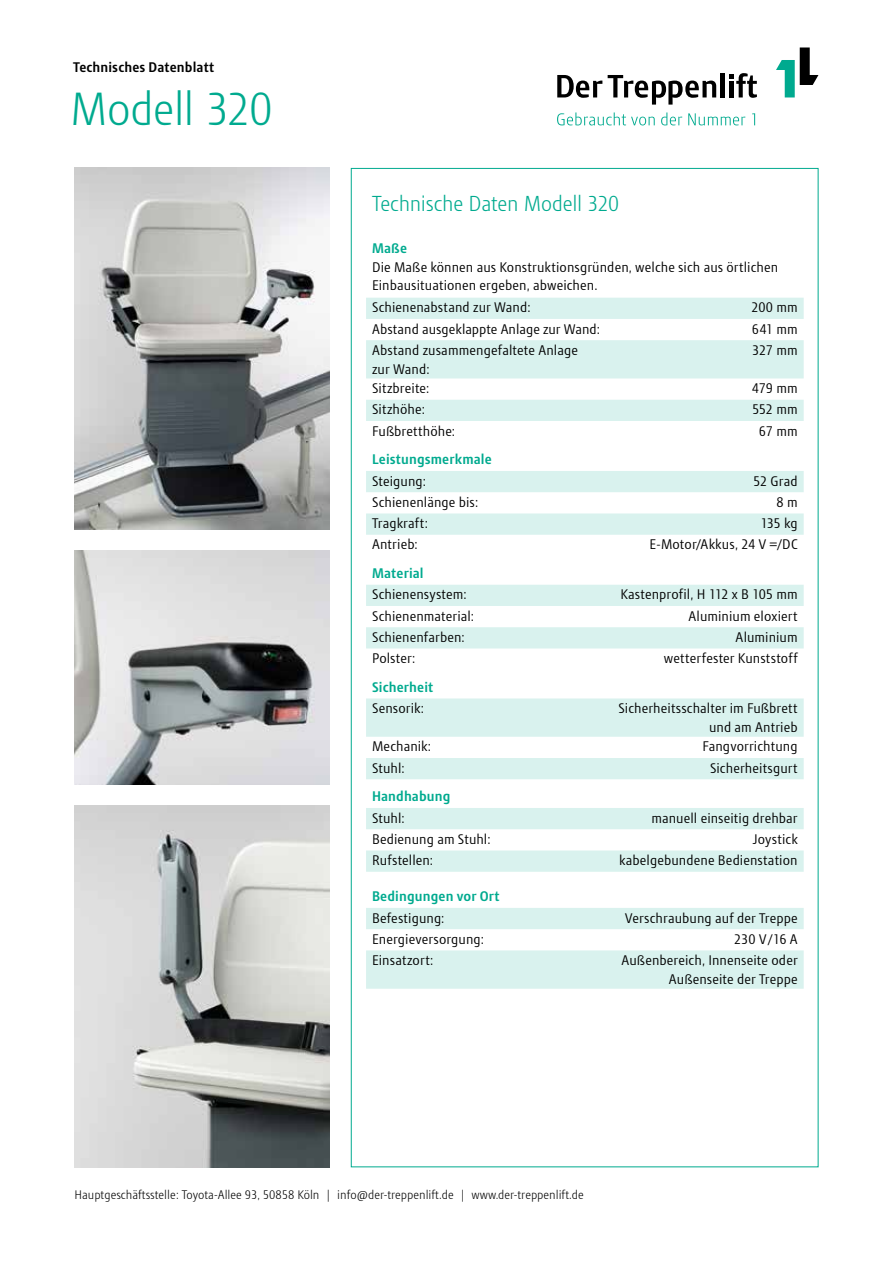
<style>
.page{position:relative;width:893px;height:1263px;background:#fff}
.page>*{position:absolute;margin:0;border:0;box-sizing:border-box;transform-origin:0 0}
.t1{font:300 45px "Modena";letter-spacing:-.015em;color:#00aa8f}
.t2{font:300 21px "Modena";letter-spacing:-.015em;color:#00aa8f}
.t3{font:13.5px/18.8px "Modena";letter-spacing:.005em;color:#000}
.t4{font:700 13.5px "Modena";letter-spacing:.01em;color:#00aa8f}
.t5{font:700 13.5px "Modena";letter-spacing:.01em;color:#000}
.t6{font:300 12px "Modena";color:#000}
</style>
<div class="page">
<img style="left:74px;top:168px;width:256px;height:361px">
<img style="left:74px;top:551px;width:256px;height:233px">
<img style="left:74px;top:806px;width:256px;height:361px">
<svg style="left:366px;top:298px;width:438px;height:691px"></svg>
<svg style="left:557px;top:112px;width:98px;height:13px"></svg>
<svg style="left:661px;top:112px;width:21px;height:13px"></svg>
<svg style="left:688px;top:113px;width:57px;height:12px"></svg>
<svg style="left:752px;top:113px;width:3px;height:12px"></svg>
<svg style="left:776px;top:47px;width:42px;height:50px"></svg>
<svg style="left:557px;top:75px;width:45px;height:23px"></svg>
<svg style="left:608px;top:75px;width:108px;height:30px"></svg>
<hr style="left:721px;top:73px;width:4px;height:24px;background:#000">
<svg style="left:729px;top:73px;width:28px;height:25px"></svg>
<p class="t5" style="left:73px;top:59px;width:143px">Technisches Datenblatt</p>
<h1 class="t1" style="left:70px;top:81px;width:204px">Modell 320</h1>
<h2 class="t2" style="left:372px;top:190px;width:249px">Technische Daten Modell 320</h2>
<p class="t4" style="left:372px;top:240px;width:36px">Maße</p>
<p class="t3" style="left:372px;top:257px;width:408px">Die Maße können aus Konstruktionsgründen, welche sich aus örtlichen<br>Einbausituationen ergeben, abweichen.</p>
<p class="t3" style="left:372px;top:298px;width:160px">Schienenabstand zur Wand:</p>
<p class="t3" style="left:751px;top:298px;width:48px">200 mm</p>
<p class="t3" style="left:372px;top:319px;width:229px">Abstand ausgeklappte Anlage zur Wand:</p>
<p class="t3" style="left:752px;top:319px;width:47px">641 mm</p>
<p class="t3" style="left:372px;top:341px;width:207px">Abstand zusammengefaltete Anlage zur Wand:</p>
<p class="t3" style="left:752px;top:341px;width:47px">327 mm</p>
<p class="t3" style="left:372px;top:379px;width:59px">Sitzbreite:</p>
<p class="t3" style="left:752px;top:379px;width:47px">479 mm</p>
<p class="t3" style="left:372px;top:400px;width:54px">Sitzhöhe:</p>
<p class="t3" style="left:752px;top:400px;width:47px">552 mm</p>
<p class="t3" style="left:372px;top:421px;width:85px">Fußbretthöhe:</p>
<p class="t3" style="left:759px;top:421px;width:40px">67 mm</p>
<p class="t4" style="left:372px;top:451px;width:121px">Leistungsmerkmale</p>
<p class="t3" style="left:372px;top:471px;width:55px">Steigung:</p>
<p class="t3" style="left:753px;top:471px;width:46px">52 Grad</p>
<p class="t3" style="left:372px;top:493px;width:108px">Schienenlänge bis:</p>
<p class="t3" style="left:777px;top:493px;width:23px">8 m</p>
<p class="t3" style="left:372px;top:514px;width:57px">Tragkraft:</p>
<p class="t3" style="left:760px;top:514px;width:39px">135 kg</p>
<p class="t3" style="left:372px;top:535px;width:47px">Antrieb:</p>
<p class="t3" style="left:650px;top:535px;width:150px">E-Motor/Akkus, 24 V =/DC</p>
<p class="t4" style="left:372px;top:565px;width:53px">Material</p>
<p class="t3" style="left:372px;top:585px;width:96px">Schienensystem:</p>
<p class="t3" style="left:620px;top:585px;width:179px">Kastenprofil, H 112 x B 105 mm</p>
<p class="t3" style="left:372px;top:606px;width:104px">Schienenmaterial:</p>
<p class="t3" style="left:689px;top:606px;width:111px">Aluminium eloxiert</p>
<p class="t3" style="left:372px;top:628px;width:94px">Schienenfarben:</p>
<p class="t3" style="left:736px;top:628px;width:64px">Aluminium</p>
<p class="t3" style="left:372px;top:649px;width:45px">Polster:</p>
<p class="t3" style="left:664px;top:649px;width:135px">wetterfester Kunststoff</p>
<p class="t4" style="left:372px;top:679px;width:63px">Sicherheit</p>
<p class="t3" style="left:372px;top:699px;width:54px">Sensorik:</p>
<p class="t3" style="left:618px;top:699px;width:181px;text-align:right">Sicherheitsschalter im Fußbrett und am Antrieb</p>
<p class="t3" style="left:372px;top:737px;width:61px">Mechanik:</p>
<p class="t3" style="left:703px;top:737px;width:97px">Fangvorrichtung</p>
<p class="t3" style="left:372px;top:758px;width:34px">Stuhl:</p>
<p class="t3" style="left:710px;top:758px;width:89px">Sicherheitsgurt</p>
<p class="t4" style="left:372px;top:788px;width:80px">Handhabung</p>
<p class="t3" style="left:372px;top:808px;width:34px">Stuhl:</p>
<p class="t3" style="left:651px;top:808px;width:148px">manuell einseitig drehbar</p>
<p class="t3" style="left:372px;top:830px;width:120px">Bedienung am Stuhl:</p>
<p class="t3" style="left:753px;top:830px;width:46px">Joystick</p>
<p class="t3" style="left:372px;top:851px;width:63px">Rufstellen:</p>
<p class="t3" style="left:619px;top:851px;width:180px">kabelgebundene Bedienstation</p>
<p class="t4" style="left:372px;top:888px;width:129px">Bedingungen vor Ort</p>
<p class="t3" style="left:372px;top:908px;width:74px">Befestigung:</p>
<p class="t3" style="left:625px;top:908px;width:174px">Verschraubung auf der Treppe</p>
<p class="t3" style="left:372px;top:929px;width:113px">Energieversorgung:</p>
<p class="t3" style="left:734px;top:929px;width:65px">230 V/16 A</p>
<p class="t3" style="left:372px;top:951px;width:63px">Einsatzort:</p>
<p class="t3" style="left:622px;top:951px;width:178px;text-align:right">Außenbereich, Innenseite oder<br>Außenseite der Treppe</p>
<p class="t6" style="left:74px;top:1187px;width:511px">Hauptgeschäftsstelle: Toyota-Allee 93, 50858 Köln | info@der-treppenlift.de | www.der-treppenlift.de</p>
</div>
